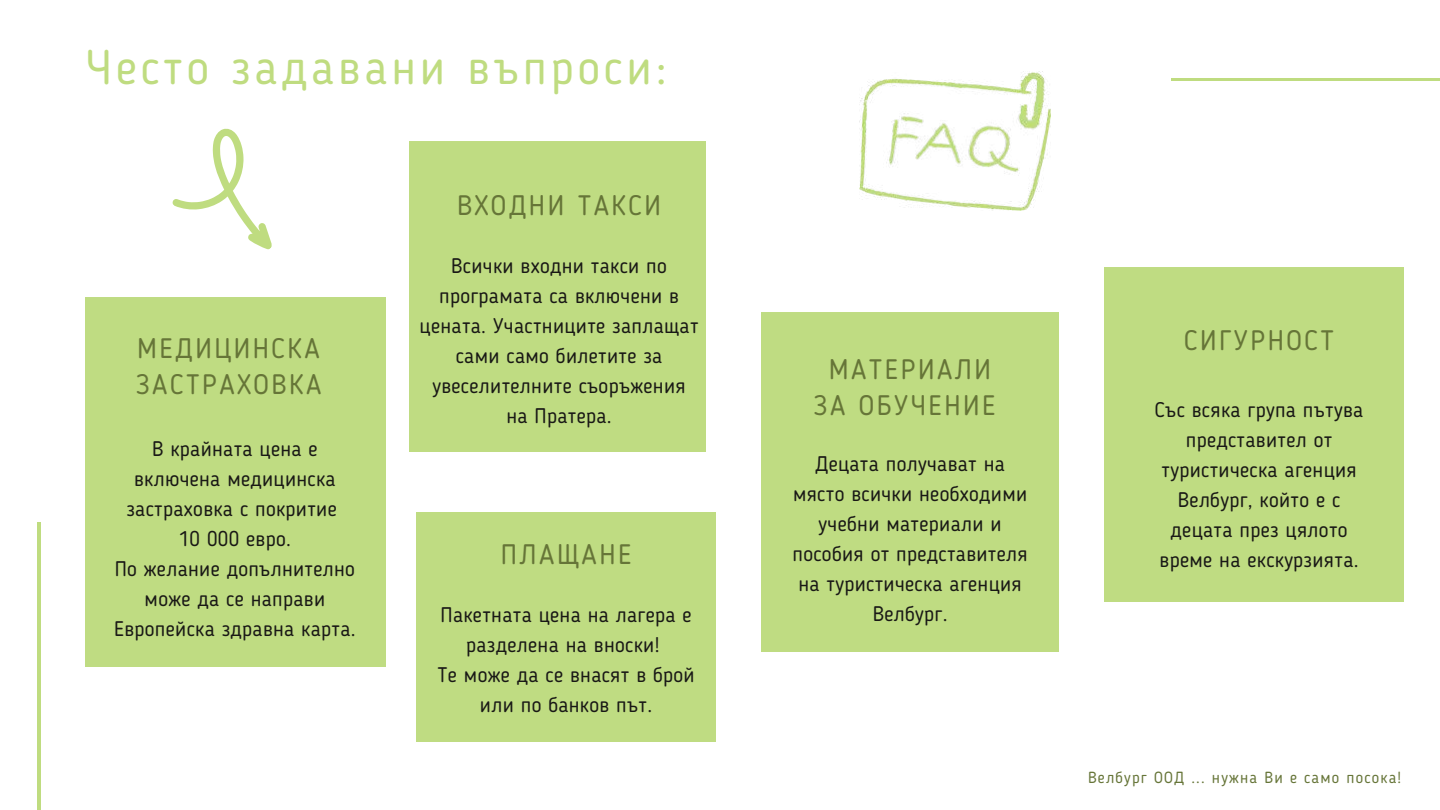
<style>
.page{position:relative;width:1440px;height:810px;background:#fff}
.page>*{position:absolute;margin:0;border:0;box-sizing:border-box;transform-origin:0 0}
.t1{font:48px "Blogger Sans";letter-spacing:.08em;color:#bfdc80}
.t2{font:28px/36px "Blogger Sans";letter-spacing:.09em;color:#667538}
.t3{font:21px/30px "Blogger Sans";letter-spacing:.015em;color:#191816;text-align:center}
.t4{font:16px "Blogger Sans";letter-spacing:.075em;color:#667538}
</style>
<div class="page">
<img style="left:859px;top:72px;width:192px;height:139px">
<hr style="left:1171px;top:78px;width:269px;height:3px;background:#bfdc80">
<svg style="left:172px;top:128px;width:100px;height:122px"></svg>
<h1 class="t1" style="left:86px;top:47px;width:582px">Често задавани въпроси:</h1>
<h2 class="t2" style="left:136px;top:332px;width:187px">МЕДИЦИНСКА<br>ЗАСТРАХОВКА</h2>
<p class="t3" style="left:114px;top:435px;width:243px">В крайната цена е включена медицинска застраховка с покритие<br>10 000 евро.<br>По желание допълнително може да се направи<br>Европейска здравна карта.</p>
<h2 class="t2" style="left:457px;top:190px;width:205px">ВХОДНИ ТАКСИ</h2>
<p class="t3" style="left:420px;top:253px;width:281px">Всички входни такси по програмата са включени в цената. Участниците заплащат сами само билетите за увеселителните съоръжения на Пратера.</p>
<h2 class="t2" style="left:501px;top:539px;width:132px">ПЛАЩАНЕ</h2>
<p class="t3" style="left:438px;top:601px;width:259px">Пакетната цена на лагера е разделена на вноски!<br>Те може да се внасят в брой или по банков път.</p>
<h2 class="t2" style="left:814px;top:354px;width:183px;text-align:center">МАТЕРИАЛИ<br>ЗА ОБУЧЕНИЕ</h2>
<p class="t3" style="left:792px;top:450px;width:237px">Децата получават на място всички необходими учебни материали и пособия от представителя на туристическа агенция<br>Велбург.</p>
<h2 class="t2" style="left:1184px;top:325px;width:151px">СИГУРНОСТ</h2>
<p class="t3" style="left:1155px;top:396px;width:210px">Със всяка група пътува представител от туристическа агенция<br>Велбург, който е с децата през цялото време на екскурзията.</p>
<p class="t4" style="left:1088px;top:771px;width:315px">Велбург ООД ... нужна Ви е само посока!</p>
</div>
